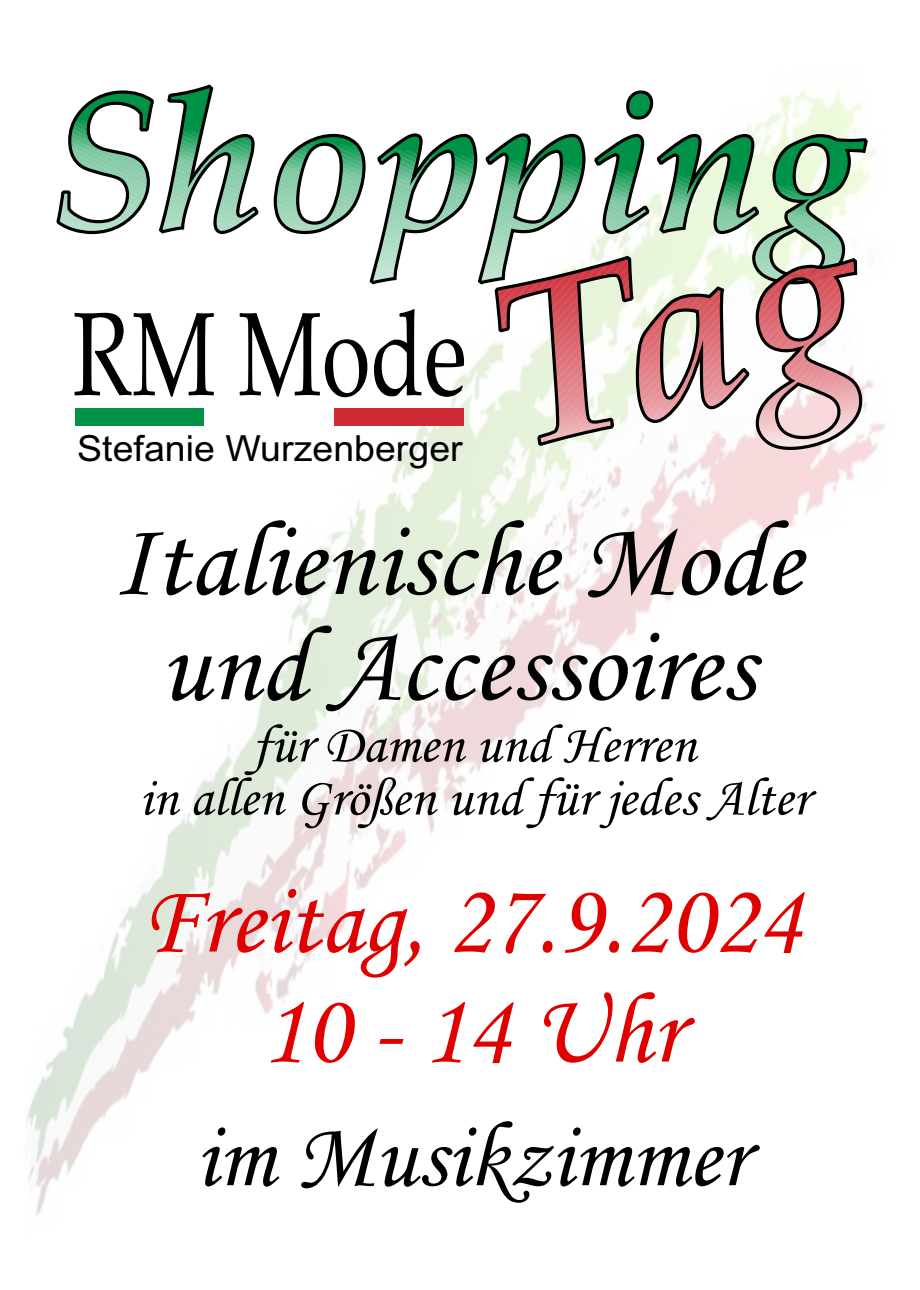
<style>
.page{position:relative;width:920px;height:1290px;background:#fff}
.page>*{position:absolute;margin:0;border:0;box-sizing:border-box;transform-origin:0 0}
.t1{font:118.95px "Palatino Linotype";color:#000;scale:.75 1}
.t2{font:107.1px/105.3px "Monotype Corsiva";color:#000;text-align:center}
.t3{font:100.8px/110.1px "Monotype Corsiva";color:#e00000;text-align:center}
.t4{font:93px "Monotype Corsiva";color:#000}
.t5{font:54px/53.1px "Monotype Corsiva";color:#000;text-align:center}
.t6{font:36px "Arial";color:#000;scale:1.04 1}
</style>
<div class="page">
<img style="left:26px;top:148px;width:859px;height:1068px">
<svg style="left:55px;top:84px;width:205px;height:152px"></svg>
<svg style="left:272px;top:89px;width:597px;height:363px"></svg>
<div style="left:75px;top:408px;width:129px;height:18px;background:#009246"></div>
<div style="left:204px;top:408px;width:130px;height:18px;background:#fff"></div>
<div style="left:334px;top:408px;width:130px;height:18px;background:#ce2b37"></div>
<h1 class="t1" style="left:73px;top:308px;width:527px">RM Mode</h1>
<p class="t6" style="left:77px;top:435px;width:372px">Stefanie Wurzenberger</p>
<h2 class="t2" style="left:112px;top:518px;width:691px">Italienische Mode und Accessoires</h2>
<p class="t5" style="left:139px;top:723px;width:672px">für Damen und Herren<br>in allen Größen und für jedes Alter</p>
<h3 class="t3" style="left:140px;top:875px;width:662px">Freitag, 27.9.2024<br>10 - 14 Uhr</h3>
<h3 class="t4" style="left:195px;top:1121px;width:554px">im Musikzimmer</h3>
</div>
